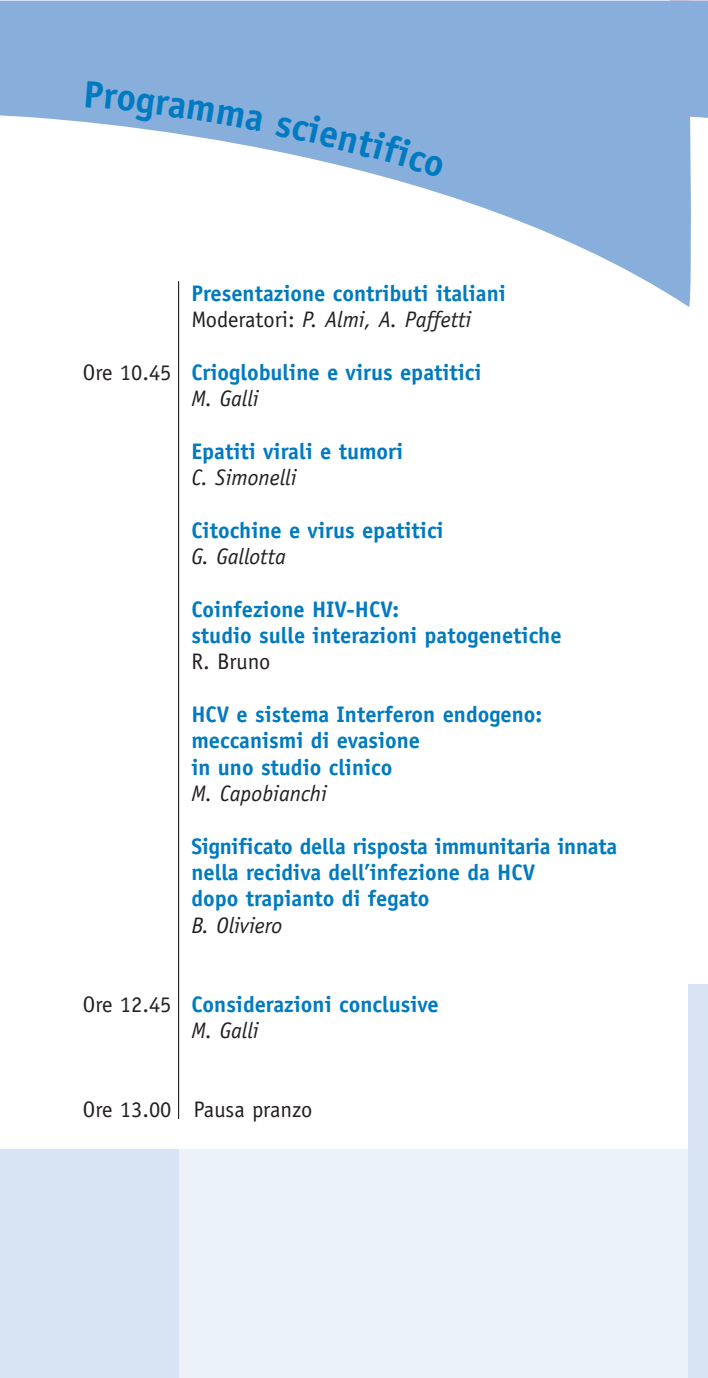
<style>
.page{position:relative;width:708px;height:1378px;background:#fff}
.page>*{position:absolute;margin:0;border:0;box-sizing:border-box;transform-origin:0 0}
.t1{font:700 22.5px/26.3px "Officina Sans";color:#007ac0}
.t2{font:italic 22.5px "Officina Sans";color:#231f20}
.t3{font:22.5px "Officina Sans";color:#231f20}
.s1{font-weight:400;color:#231f20}
.s2{font-weight:400;font-style:italic;color:#231f20}
</style>
<div class="page">
<div style="left:179px;top:1149px;width:510px;height:229px;background:#ecf2f9"></div>
<div style="left:0;top:1149px;width:179px;height:229px;background:#d8e3f3"></div>
<div style="left:689px;top:984px;width:19px;height:394px;background:#d8e3f3"></div>
<svg style="left:0;top:1px;width:670px;height:309px;fill:#88aedb"></svg>
<hr style="left:178px;top:281px;width:1px;height:838px;background:#231f20">
<svg style="left:670px;top:1px;width:38px;height:306px"></svg>
<div style="left:86px;top:81px;width:178px;height:51px;background:#88aedb"></div>
<svg style="left:275px;top:115px;width:170px;height:63px;background:#9abae0"></svg>
<p class="t1" style="left:191px;top:282px;width:316px">Presentazione contributi italiani<br><span class="s1">Moderatori:</span> <span class="s2">P. Almi, A. Paffetti</span></p>
<p class="t1" style="left:191px;top:361px;width:292px;text-indent:-108px"><span class="s1">Ore 10.45</span> Crioglobuline e virus epatitici<br><span class="s2">M. Galli</span></p>
<p class="t1" style="left:191px;top:439px;width:213px">Epatiti virali e tumori</p>
<p class="t2" style="left:191px;top:468px;width:107px">C. Simonelli</p>
<p class="t1" style="left:191px;top:518px;width:254px">Citochine e virus epatitici</p>
<p class="t2" style="left:191px;top:547px;width:96px">G. Gallotta</p>
<p class="t1" style="left:191px;top:597px;width:372px">Coinfezione HIV-HCV:<br>studio sulle interazioni patogenetiche</p>
<p class="t3" style="left:191px;top:653px;width:81px">R. Bruno</p>
<p class="t1" style="left:191px;top:703px;width:352px">HCV e sistema Interferon endogeno: meccanismi di evasione<br>in uno studio clinico</p>
<p class="t2" style="left:191px;top:784px;width:137px">M. Capobianchi</p>
<p class="t1" style="left:191px;top:834px;width:428px">Significato della risposta immunitaria innata nella recidiva dell’infezione da HCV<br>dopo trapianto di fegato</p>
<p class="t2" style="left:191px;top:916px;width:93px">B. Oliviero</p>
<p class="t1" style="left:191px;top:992px;width:249px;text-indent:-108px"><span class="s1">Ore 12.45</span> Considerazioni conclusive<br><span class="s2">M. Galli</span></p>
<p class="t3" style="left:83px;top:1100px;width:231px">Ore 13.00 Pausa pranzo</p>
</div>
